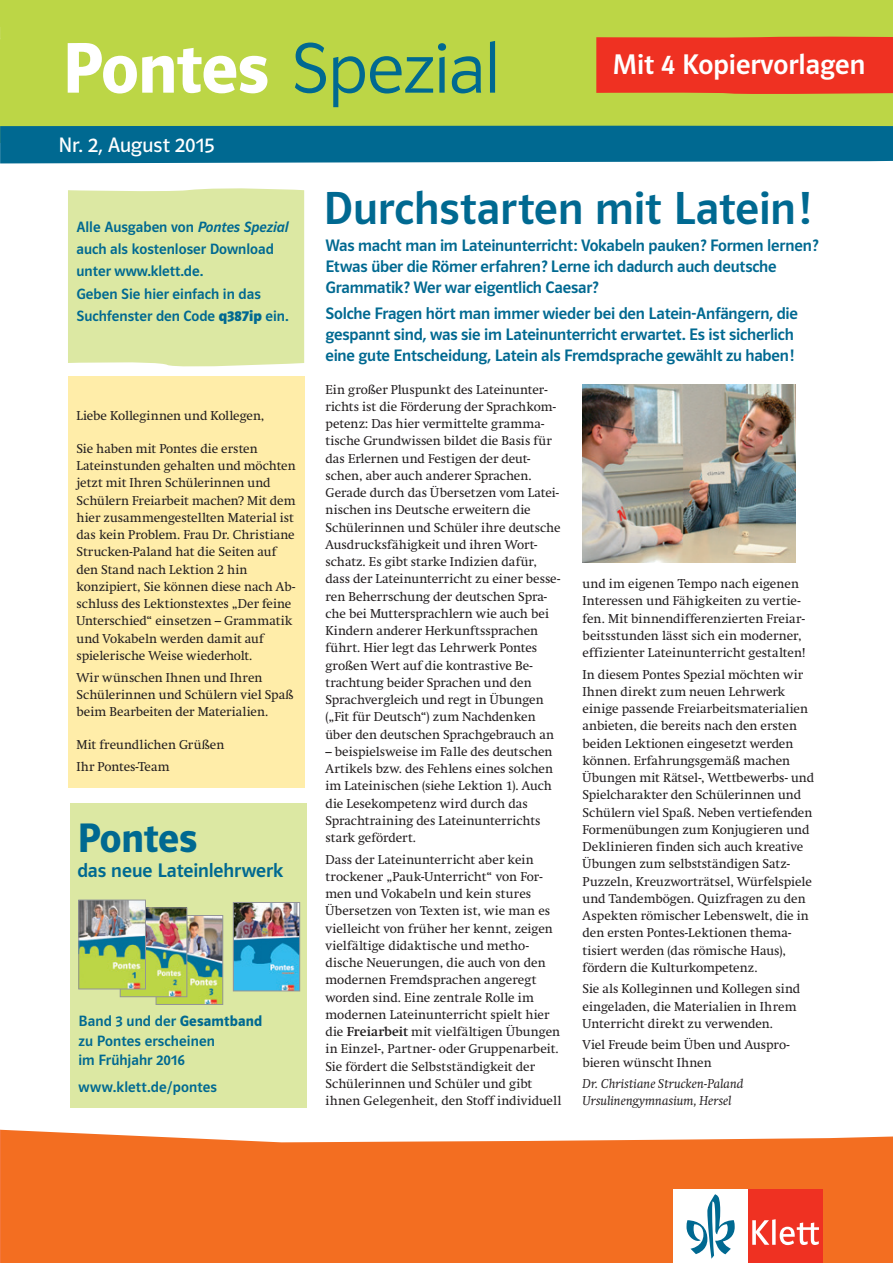
<style>
.page{position:relative;width:893px;height:1263px;background:#fff}
.page>*{position:absolute;margin:0;border:0;box-sizing:border-box;transform-origin:0 0}
.t1{font:72px "Polo ST11 K Leicht";letter-spacing:-.02em;color:#006991}
.t2{font:46.5px "Polo ST11 K Krftg";color:#006991}
.t3{font:41.4px "Polo ST11 K Hfett";letter-spacing:-.005em;color:#006991}
.t4{font:28.5px "Polo ST11 K Krftg";color:#fff}
.t5{font:21px "Polo ST11 K Buch";color:#fff}
.t6{font:19.65px "Polo ST11 K Krftg";letter-spacing:-.005em;color:#006991}
.t7{font:16.65px/21.1px "Polo ST11 K Krftg";letter-spacing:-.01em;color:#006991}
.t8{font:15px/22.5px "Polo ST11 K Krftg";color:#006991}
.t9{font:12.75px/17.2px "Klett Swift";color:#231f20}
.t10{font:italic 12.75px/17.2px "Klett Swift";letter-spacing:.01em;color:#231f20}
.s1{font-family:"Polo ST11 K Hfett";color:#fff}
.s2{font-family:"Polo ST11 K Krftg Kursiv"}
.s3{font-family:"Polo ST11 K";font-weight:700}
.s4{font-family:"Polo ST11 K Hfett"}
.s5{font-weight:700}
</style>
<div class="page">
<div style="left:71px;top:803px;width:236px;height:305px;background:#dce8a3"></div>
<div style="left:0;top:0;width:893px;height:142px;background:#bcd646"></div>
<svg style="left:1px;top:1130px;width:892px;height:133px;background:#f37831"></svg>
<div style="left:68px;top:376px;width:236px;height:411px;background:#ffeda9"></div>
<div style="left:673px;top:1189px;width:75px;height:74px;background:#fff"></div>
<div style="left:748px;top:1189px;width:74px;height:74px;background:#ef3122"></div>
<svg style="left:752px;top:1219px;width:67px;height:26px"></svg>
<svg style="left:686px;top:1194px;width:49px;height:65px"></svg>
<div style="left:0;top:126px;width:893px;height:37px;background:#006991"></div>
<div style="left:68px;top:188px;width:236px;height:179px;background:#dce8a3"></div>
<div style="left:596px;top:36px;width:297px;height:58px;background:#ef3122"></div>
<svg style="left:0;top:1130px;width:1px;height:133px"></svg>
<img style="left:235px;top:904px;width:63px;height:85px">
<div style="left:233px;top:902px;width:67px;height:89px;border:1px solid #939598"></div>
<img style="left:158px;top:917px;width:63px;height:86px">
<div style="left:156px;top:915px;width:67px;height:90px;border:1px solid #939598"></div>
<img style="left:122px;top:910px;width:63px;height:85px">
<div style="left:120px;top:908px;width:67px;height:89px;border:1px solid #939598"></div>
<img style="left:81px;top:902px;width:63px;height:85px">
<div style="left:79px;top:900px;width:67px;height:89px;border:1px solid #939598"></div>
<img style="left:583px;top:384px;width:213px;height:178px">
<svg style="left:0;top:27px;width:1px;height:12px"></svg>
<h1 class="t1" style="left:62px;top:29px;width:441px"><span class="s1">Pontes</span> Spezial</h1>
<h3 class="t5" style="left:59px;top:134px;width:157px">Nr. 2, August 2015</h3>
<h3 class="t4" style="left:613px;top:49px;width:254px">Mit 4 Kopiervorlagen</h3>
<p class="t8" style="left:77px;top:215px;width:214px">Alle Ausgaben von <span class="s2">Pontes Spezial </span>auch als kostenloser Download unter www.klett.de.<br>Geben Sie hier einfach in das<br>Suchfenster den Code <span class="s3">q387ip</span> ein.</p>
<p class="t9" style="left:76px;top:407px;width:190px">Liebe Kolleginnen und Kollegen,</p>
<p class="t9" style="left:76px;top:440px;width:221px">Sie haben mit Pontes die ersten Lateinstunden gehalten und möchten jetzt mit Ihren Schülerinnen und Schülern Freiarbeit machen? Mit dem hier zusammengestellten Material ist das kein Problem. Frau Dr. Christiane Strucken-Paland hat die Seiten auf den Stand nach Lektion 2 hin konzipiert, Sie können diese nach Ab&shy;schluss des Lektionstextes „Der feine Unterschied“ einsetzen – Grammatik und Vokabeln werden damit auf spielerische Weise wiederholt.</p>
<p class="t9" style="left:76px;top:669px;width:219px">Wir wünschen Ihnen und Ihren<br>Schülerinnen und Schülern viel Spaß beim Bearbeiten der Materialien.</p>
<p class="t9" style="left:76px;top:734px;width:149px;line-height:21.5px">Mit freundlichen Grüßen<br>Ihr Pontes-Team</p>
<h3 class="t3" style="left:77px;top:814px;width:122px">Pontes</h3>
<h3 class="t6" style="left:77px;top:860px;width:207px">das neue Lateinlehrwerk</h3>
<p class="t8" style="left:79px;top:1011px;width:185px;line-height:19.5px">Band 3 und der <span class="s4">Gesamtband </span>zu Pontes erscheinen<br>im Frühjahr 2016</p>
<p class="t8" style="left:79px;top:1076px;width:140px">www.klett.de/pontes</p>
<h2 class="t2" style="left:323px;top:182px;width:489px">Durchstarten mit Latein!</h2>
<h3 class="t7" style="left:325px;top:235px;width:494px">Was macht man im Lateinunterricht: Vokabeln pauken? Formen lernen?<br>Etwas über die Römer erfahren? Lerne ich dadurch auch deutsche<br>Grammatik? Wer war eigentlich Caesar?</h3>
<h3 class="t7" style="left:325px;top:303px;width:474px">Solche Fragen hört man immer wieder bei den Latein-Anfängern, die gespannt sind, was sie im Lateinunterricht erwartet. Es ist sicherlich eine gute Entscheidung, Latein als Fremdsprache gewählt zu haben!</h3>
<p class="t9" style="left:325px;top:381px;width:237px">Ein großer Pluspunkt des Lateinunter&shy;richts ist die Förderung der Sprachkom&shy;petenz: Das hier vermittelte gramma&shy;tische Grundwissen bildet die Basis für das Erlernen und Festigen der deut&shy;schen, aber auch anderer Sprachen.<br>Gerade durch das Übersetzen vom Latei&shy;nischen ins Deutsche erweitern die Schülerinnen und Schüler ihre deutsche Ausdrucksfähigkeit und ihren Wort&shy;schatz. Es gibt starke Indizien dafür, dass der Lateinunterricht zu einer besse&shy;ren Beherrschung der deutschen Spra&shy;che bei Muttersprachlern wie auch bei Kindern anderer Herkunftssprachen führt. Hier legt das Lehrwerk Pontes großen Wert auf die kontrastive Be&shy;trachtung beider Sprachen und den Sprachvergleich und regt in Übungen („Fit für Deutsch“) zum Nachdenken über den deutschen Sprachgebrauch an</p>
<p class="t9" style="left:325px;top:743px;width:229px">– beispielsweise im Falle des deutschen Artikels bzw. des Fehlens eines solchen im Lateinischen (siehe Lektion 1). Auch die Lesekompetenz wird durch das Sprachtraining des Lateinunterrichts stark gefördert.</p>
<p class="t9" style="left:325px;top:851px;width:237px">Dass der Lateinunterricht aber kein trockener „Pauk-Unterricht“ von For&shy;men und Vokabeln und kein stures Übersetzen von Texten ist, wie man es vielleicht von früher her kennt, zeigen vielfältige didaktische und metho&shy;dische Neuerungen, die auch von den modernen Fremdsprachen angeregt worden sind. Eine zentrale Rolle im modernen Lateinunterricht spielt hier die <span class="s5">Frei-arbeit</span> mit vielfältigen Übungen in Einzel-, Partner- oder Gruppenarbeit.<br>Sie fördert die Selbstständigkeit der Schülerinnen und Schüler und gibt ihnen Gelegenheit, den Stoff individuell</p>
<p class="t9" style="left:583px;top:575px;width:224px">und im eigenen Tempo nach eigenen Interessen und Fähigkeiten zu vertie&shy;fen. Mit binnendifferenzierten Freiar&shy;beitsstunden lässt sich ein moderner, effizienter Lateinunterricht gestalten!</p>
<p class="t9" style="left:583px;top:666px;width:233px">In diesem Pontes Spezial möchten wir Ihnen direkt zum neuen Lehrwerk einige passende Freiarbeitsmaterialien anbieten, die bereits nach den ersten beiden Lektionen eingesetzt werden können. Erfahrungsgemäß machen Übungen mit Rätsel-, Wettbewerbs- und Spielcharakter den Schülerinnen und Schülern viel Spaß. Neben vertiefenden Formenübungen zum Konjugieren und Deklinieren finden sich auch kreative Übungen zum selbstständigen Satz-Puzzeln, Kreuzworträtsel, Würfelspiele und Tandembögen. Quizfragen zu den Aspekten römischer Lebenswelt, die in den ersten Pontes-Lektionen thema&shy;tisiert werden (das römische Haus), fördern die Kulturkompetenz.</p>
<p class="t9" style="left:583px;top:980px;width:219px">Sie als Kolleginnen und Kollegen sind eingeladen, die Materialien in Ihrem<br>Unterricht direkt zu verwenden.</p>
<p class="t9" style="left:583px;top:1036px;width:208px">Viel Freude beim Üben und Auspro&shy;bieren wünscht Ihnen</p>
<p class="t10" style="left:583px;top:1075px;width:163px">Dr. Christiane Strucken-Paland<br>Ursulinengymnasium, Hersel</p>
</div>
